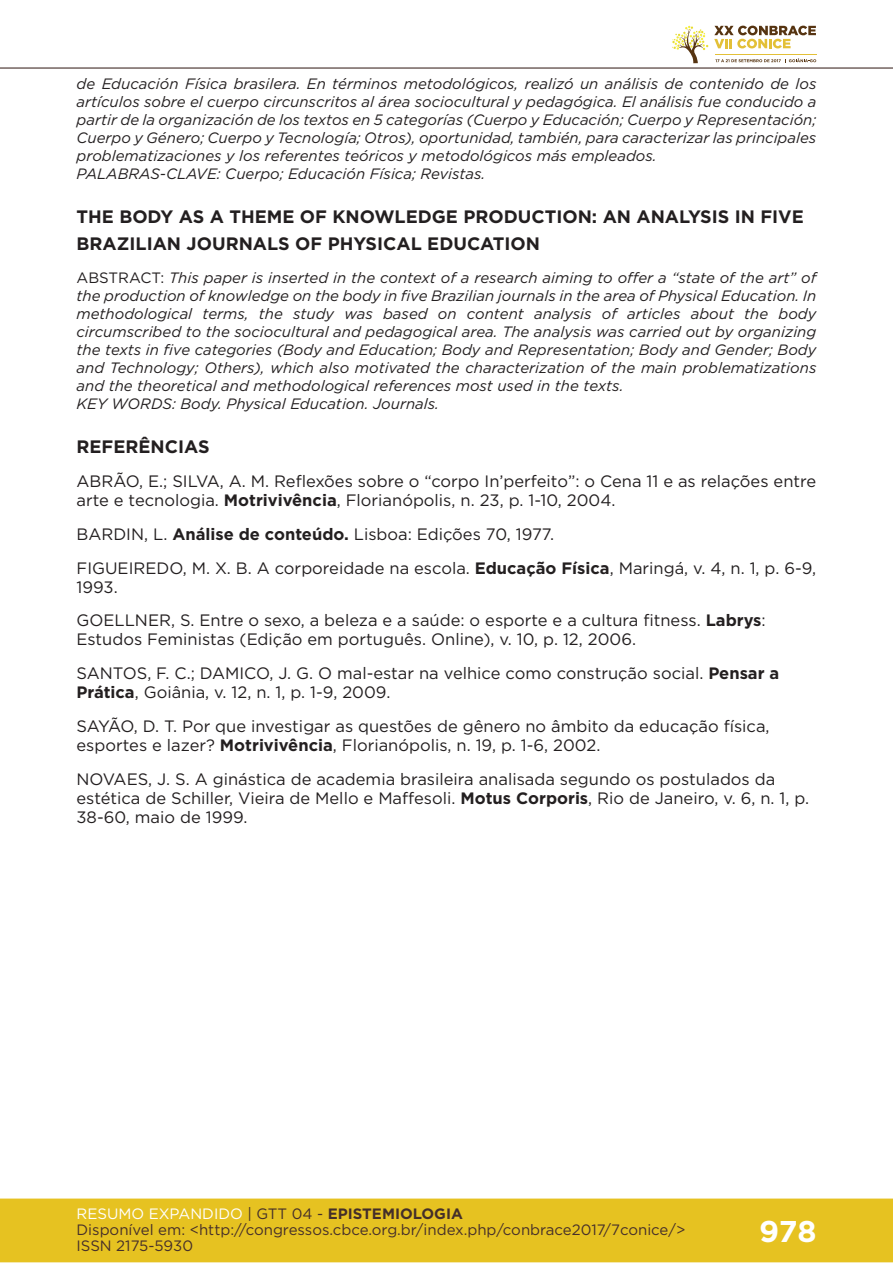
<style>
.page{position:relative;width:893px;height:1263px;background:#fff}
.page>*{position:absolute;margin:0;border:0;box-sizing:border-box;transform-origin:0 0}
.t1{font:700 30px "Gotham";color:#fff}
.t2{font:700 18px/27px "Gotham";color:#231f20}
.t3{font:16.5px/33.9px "Gotham";color:#231f20}
.t4{font:italic 15px/18px "Gotham";color:#231f20}
.t5{font:15px/16px "Gotham";color:#462f2a}
.s1{font-style:normal}
.s2{font-weight:700}
.s3{color:#fff}
.s4{color:#442f2a}
.s5{font-weight:700;color:#442f2a}
</style>
<div class="page">
<div style="left:0;top:1198px;width:893px;height:64px;background:#e6c221;border:2px solid #e6c221"></div>
<hr style="left:0;top:67px;width:893px;height:2px;background:#442f2a">
<svg style="left:672px;top:26px;width:144px;height:37px"></svg>
<p class="t4" style="left:77px;top:74px;width:741px">de Educación Física brasilera. En términos metodológicos, realizó un análisis de contenido de los artículos sobre el cuerpo circunscritos al área sociocultural y pedagógica. El análisis fue conducido a partir de la organización de los textos en 5 categorías (Cuerpo y Educación; Cuerpo y Representación; Cuerpo y Género; Cuerpo y Tecnología; Otros), oportunidad, también, para caracterizar las principales problematizaciones y los referentes teóricos y metodológicos más empleados.<br>PALABRAS-CLAVE: Cuerpo; Educación Física; Revistas.</p>
<p class="t2" style="left:77px;top:203px;width:729px">THE BODY AS A THEME OF KNOWLEDGE PRODUCTION: AN ANALYSIS IN FIVE<br>BRAZILIAN JOURNALS OF PHYSICAL EDUCATION</p>
<p class="t4" style="left:77px;top:268px;width:741px"><span class="s1">ABSTRACT:</span> This paper is inserted in the context of a research aiming to offer a “state of the art” of the production of knowledge on the body in five Brazilian journals in the area of Physical Education. In methodological terms, the study was based on content analysis of articles about the body circumscribed to the sociocultural and pedagogical area. The analysis was carried out by organizing the texts in five categories (Body and Education; Body and Representation; Body and Gender; Body and Technology; Others), which also motivated the characterization of the main problematizations and the theoretical and methodological references most used in the texts.<br>KEY WORDS: Body. Physical Education. Journals.</p>
<p class="t2" style="left:77px;top:433px;width:135px">REFERÊNCIAS</p>
<p class="t3" style="left:77px;top:471px;width:741px;line-height:18.9px">ABRÃO, E.; SILVA, A. M. Reflexões sobre o “corpo In’perfeito”: o Cena 11 e as relações entre arte e tecnologia. <span class="s2">Motrivivência</span>, Florianópolis, n. 23, p. 1-10, 2004.</p>
<p class="t3" style="left:77px;top:516px;width:741px">BARDIN, L. <span class="s2">Análise de conteúdo.</span> Lisboa: Edições 70, 1977.<br>FIGUEIREDO, M. X. B. A corporeidade na escola. <span class="s2">Educação Física</span>, Maringá, v. 4, n. 1, p. 6-9,</p>
<p class="t3" style="left:77px;top:569px;width:691px">1993.<br>GOELLNER, S. Entre o sexo, a beleza e a saúde: o esporte e a cultura fitness. <span class="s2">Labrys</span>:</p>
<p class="t3" style="left:77px;top:622px;width:704px">Estudos Feministas (Edição em português. Online), v. 10, p. 12, 2006.<br>SANTOS, F. C.; DAMICO, J. G. O mal-estar na velhice como construção social. <span class="s2">Pensar a</span></p>
<p class="t3" style="left:77px;top:675px;width:695px"><span class="s2">Prática</span>, Goiânia, v. 12, n. 1, p. 1-9, 2009.<br>SAYÃO, D. T. Por que investigar as questões de gênero no âmbito da educação física,</p>
<p class="t3" style="left:77px;top:728px;width:700px">esportes e lazer? <span class="s2">Motrivivência</span>, Florianópolis, n. 19, p. 1-6, 2002.<br>NOVAES, J. S. A ginástica de academia brasileira analisada segundo os postulados da</p>
<p class="t3" style="left:77px;top:789px;width:734px;line-height:18.9px">estética de Schiller, Vieira de Mello e Maffesoli. <span class="s2">Motus Corporis</span>, Rio de Janeiro, v. 6, n. 1, p.<br>38-60, maio de 1999.</p>
<p class="t5" style="left:77px;top:1205px;width:610px"><span class="s3">RESUMO EXPANDIDO</span> <span class="s4">| GTT 04 -</span> <span class="s5">EPISTEMIOLOGIA<br></span>Disponível em: &lt;http://congressos.cbce.org.br/index.php/conbrace2017/7conice/&gt;<br>ISSN 2175-5930</p>
<h1 class="t1" style="left:759px;top:1212px;width:59px">978</h1>
</div>
